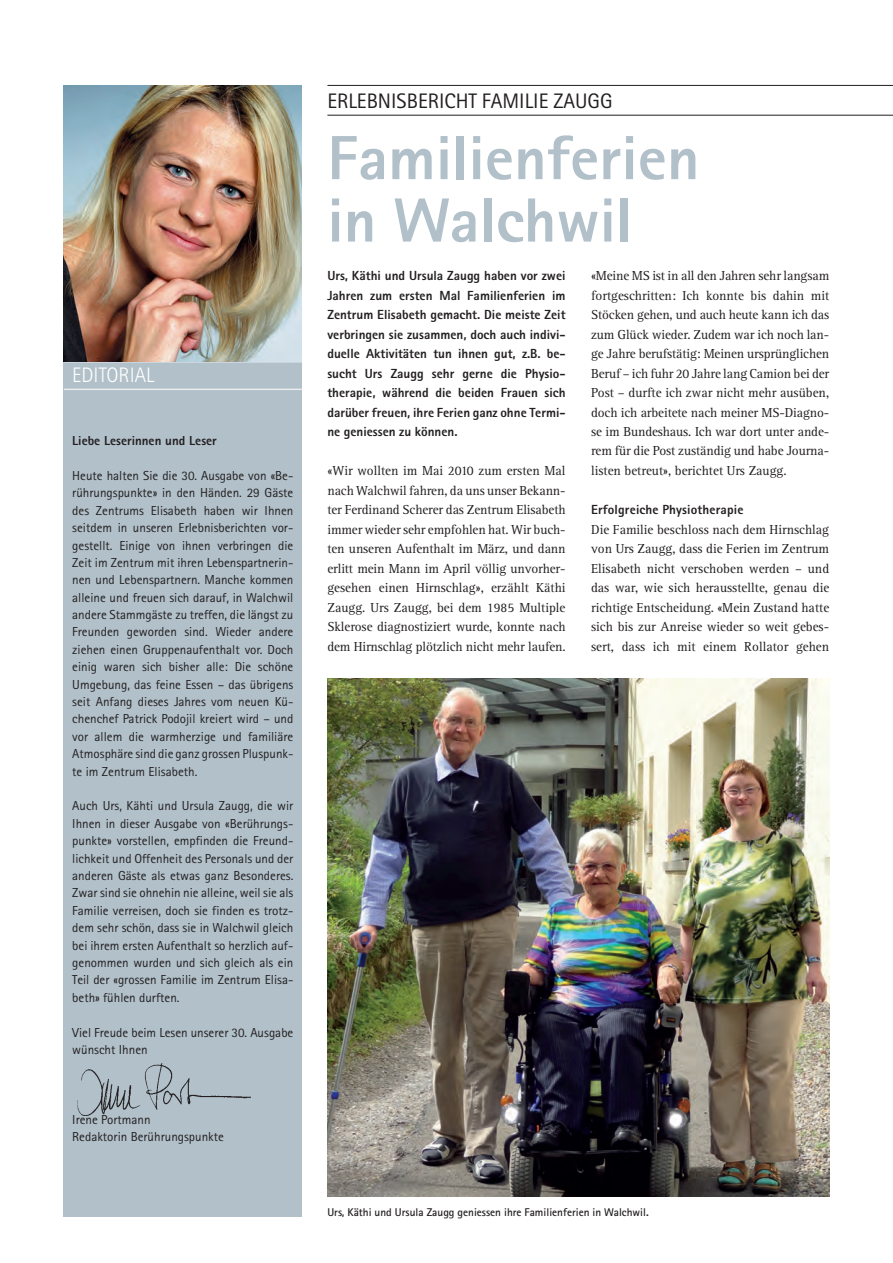
<style>
.page{position:relative;width:893px;height:1263px;background:#fff}
.page>*{position:absolute;margin:0;border:0;box-sizing:border-box;transform-origin:0 0}
.t1{font:800 62.4px/62.4px "Rotis Sans Serif";color:#b1c0c9}
.t2{font:21px "Rotis Sans Serif";color:#231f20}
.t3{font:300 21px "Rotis Sans Serif";color:#fff}
.t4{font:13.5px/19.5px "Rotis Serif";color:#231f20;text-align:justify}
.t5{font:800 13.2px/19.5px "Rotis Sans Serif";color:#231f20;text-align:justify}
.t6{font:13.05px/17.4px "Rotis Sans Serif";color:#231f20;text-align:justify}
.t7{font:800 13.05px "Rotis Sans Serif";color:#231f20}
.t8{font:700 11.25px "Rotis Sans Serif";color:#231f20}
</style>
<div class="page">
<img style="left:327px;top:679px;width:502px;height:518px">
<div style="left:64px;top:362px;width:238px;height:854px;background:#b1c0c9"></div>
<hr style="left:64px;top:389px;width:238px;height:1px;background:#fff">
<img style="left:64px;top:85px;width:238px;height:276px">
<img style="left:78px;top:1064px;width:172px;height:51px">
<hr style="left:327px;top:115px;width:566px;height:1px;background:#231f20">
<hr style="left:327px;top:85px;width:566px;height:1px;background:#231f20">
<h2 class="t3" style="left:72px;top:368px;width:84px">EDITORIAL</h2>
<p class="t7" style="left:72px;top:436px;width:146px">Liebe Leserinnen und Leser</p>
<p class="t6" style="left:72px;top:468px;width:223px">Heute halten Sie die 30. Ausgabe von «Be&shy;rührungspunkte» in den Händen. 29 Gäste des Zentrums Elisabeth haben wir Ihnen seitdem in unseren Erlebnisberichten vor - gestellt. Einige von ihnen verbringen die Zeit im Zentrum mit ihren Lebenspartnerin&shy;nen und Lebenspartnern. Manche kommen alleine und freuen sich darauf, in Walchwil andere Stammgäste zu treffen, die längst zu Freunden geworden sind. Wieder andere ziehen einen Gruppenaufenthalt vor. Doch einig waren sich bisher alle: Die schöne Umgebung, das feine Essen – das übrigens seit Anfang dieses Jahres vom neuen Kü&shy;chenchef Patrick Podojil kreiert wird – und vor allem die warmherzige und familiäre Atmosphäre sind die ganz grossen Pluspunk&shy;te im Zentrum Elisabeth.</p>
<p class="t6" style="left:72px;top:799px;width:223px">Auch Urs, Kähti und Ursula Zaugg, die wir Ihnen in dieser Ausgabe von «Berührungs&shy;punkte» vorstellen, empfinden die Freund&shy;lichkeit und Offenheit des Personals und der anderen Gäste als etwas ganz Besonderes.<br>Zwar sind sie ohnehin nie alleine, weil sie als Familie verreisen, doch sie finden es trotz&shy;dem sehr schön, dass sie in Walchwil gleich bei ihrem ersten Aufenthalt so herzlich auf&shy;genommen wurden und sich gleich als ein Teil der «grossen Familie im Zentrum Elisa&shy;beth» fühlen durften.</p>
<p class="t6" style="left:72px;top:1025px;width:223px">Viel Freude beim Lesen unserer 30. Ausgabe wünscht Ihnen</p>
<p class="t6" style="left:72px;top:1112px;width:153px">Irene Portmann<br>Redaktorin Berührungspunkte</p>
<h2 class="t2" style="left:327px;top:93px;width:287px">ERLEBNISBERICHT FAMILIE ZAUGG</h2>
<h1 class="t1" style="left:327px;top:133px;width:374px">Familienferien in Walchwil</h1>
<p class="t5" style="left:327px;top:267px;width:240px">Urs, Käthi und Ursula Zaugg haben vor zwei Jahren zum ersten Mal Familienferien im Zentrum Elisabeth gemacht. Die meiste Zeit verbringen sie zusammen, doch auch indivi&shy;duelle Aktivitäten tun ihnen gut, z.B. be&shy;sucht Urs Zaugg sehr gerne die Physio - therapie, während die beiden Frauen sich darüber freuen, ihre Ferien ganz ohne Termi&shy;ne geniessen zu können.</p>
<p class="t4" style="left:327px;top:462px;width:240px">«Wir wollten im Mai 2010 zum ersten Mal nach Walchwil fahren, da uns unser Bekann&shy;ter Ferdinand Scherer das Zentrum Elisabeth immer wieder sehr empfohlen hat. Wir buch&shy;ten unseren Aufenthalt im März, und dann erlitt mein Mann im April völlig unvorher&shy;gesehen einen Hirnschlag», erzählt Käthi Zaugg. Urs Zaugg, bei dem 1985 Multiple Sklerose diagnostiziert wurde, konnte nach dem Hirnschlag plötzlich nicht mehr laufen.</p>
<p class="t4" style="left:591px;top:267px;width:240px">«Meine MS ist in all den Jahren sehr langsam fortgeschritten: Ich konnte bis dahin mit Stöcken gehen, und auch heute kann ich das zum Glück wieder. Zudem war ich noch lan&shy;ge Jahre berufstätig: Meinen ursprünglichen Beruf – ich fuhr 20 Jahre lang Camion bei der Post – durfte ich zwar nicht mehr ausüben, doch ich arbeitete nach meiner MS-Diagno&shy;se im Bundeshaus. Ich war dort unter ande&shy;rem für die Post zuständig und habe Journa&shy;listen betreut», berichtet Urs Zaugg.</p>
<p class="t5" style="left:591px;top:501px;width:154px">Erfolgreiche Physiotherapie</p>
<p class="t4" style="left:591px;top:521px;width:240px">Die Familie beschloss nach dem Hirnschlag von Urs Zaugg, dass die Ferien im Zentrum Elisabeth nicht verschoben werden – und das war, wie sich herausstellte, genau die richtige Entscheidung. «Mein Zustand hatte sich bis zur Anreise wieder so weit gebes&shy;sert, dass ich mit einem Rollator gehen</p>
<p class="t8" style="left:327px;top:1208px;width:323px">Urs, Käthi und Ursula Zaugg geniessen ihre Familienferien in Walchwil.</p>
</div>
